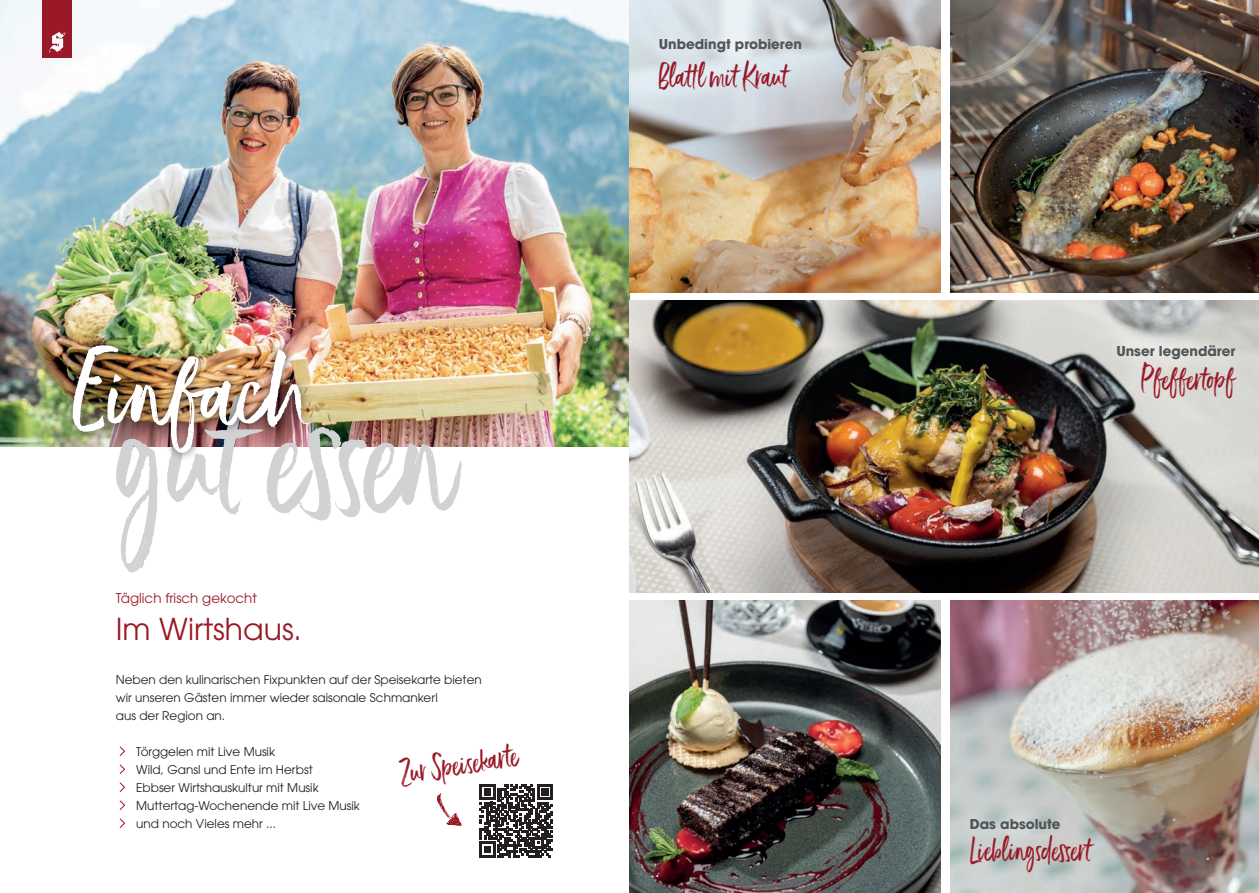
<style>
.page{position:relative;width:1259px;height:893px;background:#fff}
.page>*{position:absolute;margin:0;border:0;box-sizing:border-box;transform-origin:0 0}
.t1{font:153px "Ernestand Emily Upright";color:#d1d2d4;scale:.84 1}
.t2{font:93px "Ernestand Emily Upright";color:#fff}
.t3{font:30px "Ernestand Emily Upright";color:#991926;scale:.84 1}
.t4{font:30px "ITC Avant Garde Pro";color:#991926}
.t5{font:700 13.5px "ITC Avant Garde Pro";color:#515557}
.t6{font:13.5px "ITC Avant Garde Pro";color:#991926}
.t7{font:12px/18px "ITC Avant Garde Pro";color:#231f20}
</style>
<div class="page">
<img style="left:629px;top:601px;width:311px;height:292px">
<img style="left:0;top:0;width:629px;height:446px">
<div style="left:43px;top:0;width:29px;height:58px;background:#991926"></div>
<svg style="left:49px;top:32px;width:16px;height:20px"></svg>
<img style="left:629px;top:300px;width:630px;height:293px">
<img style="left:950px;top:601px;width:309px;height:292px">
<img style="left:630px;top:0;width:310px;height:292px">
<img style="left:950px;top:0;width:309px;height:292px">
<div style="left:644px;top:25px;width:172px;height:42px;background:#fff;opacity:.75"></div>
<div style="left:64px;top:336px;width:254px;height:125px;background:#231f20;opacity:.75"></div>
<svg style="left:119px;top:746px;width:6px;height:10px"></svg>
<svg style="left:119px;top:764px;width:6px;height:10px"></svg>
<svg style="left:119px;top:782px;width:6px;height:10px"></svg>
<svg style="left:119px;top:800px;width:6px;height:10px"></svg>
<svg style="left:119px;top:818px;width:6px;height:10px"></svg>
<div style="left:1102px;top:331px;width:147px;height:43px;background:#fff;opacity:.75"></div>
<div style="left:955px;top:804px;width:119px;height:41px;background:#fff;opacity:.75"></div>
<svg style="left:479px;top:784px;width:74px;height:73px"></svg>
<svg style="left:436px;top:793px;width:26px;height:33px"></svg>
<h2 class="t2" style="left:72px;top:334px;width:240px">Einfach</h2>
<h1 class="t1" style="left:121px;top:361px;width:404px">gut essen</h1>
<p class="t6" style="left:116px;top:589px;width:143px">Täglich frisch gekocht</p>
<h3 class="t4" style="left:116px;top:611px;width:188px">Im Wirtshaus.</h3>
<p class="t7" style="left:116px;top:670px;width:367px">Neben den kulinarischen Fixpunkten auf der Speisekarte bieten wir unseren Gästen immer wieder saisonale Schmankerl<br>aus der Region an.</p>
<p class="t7" style="left:136px;top:742px;width:225px">Törggelen mit Live Musik<br>Wild, Gansl und Ente im Herbst<br>Ebbser Wirtshauskultur mit Musik<br>Muttertag-Wochenende mit Live Musik und noch Vieles mehr ...</p>
<h3 class="t3" style="left:397px;top:754px;width:144px;rotate:-9deg">Zur Speisekarte</h3>
<p class="t5" style="left:659px;top:35px;width:145px">Unbedingt probieren</p>
<h3 class="t3" style="left:658px;top:57px;width:156px">Blattl mit Kraut</h3>
<p class="t5" style="left:1116px;top:342px;width:121px">Unser legendärer</p>
<h3 class="t3" style="left:1141px;top:360px;width:113px">Pfeffertopf</h3>
<p class="t5" style="left:969px;top:815px;width:92px">Das absolute</p>
<h3 class="t3" style="left:969px;top:831px;width:147px">Lieblingsdessert</h3>
</div>
